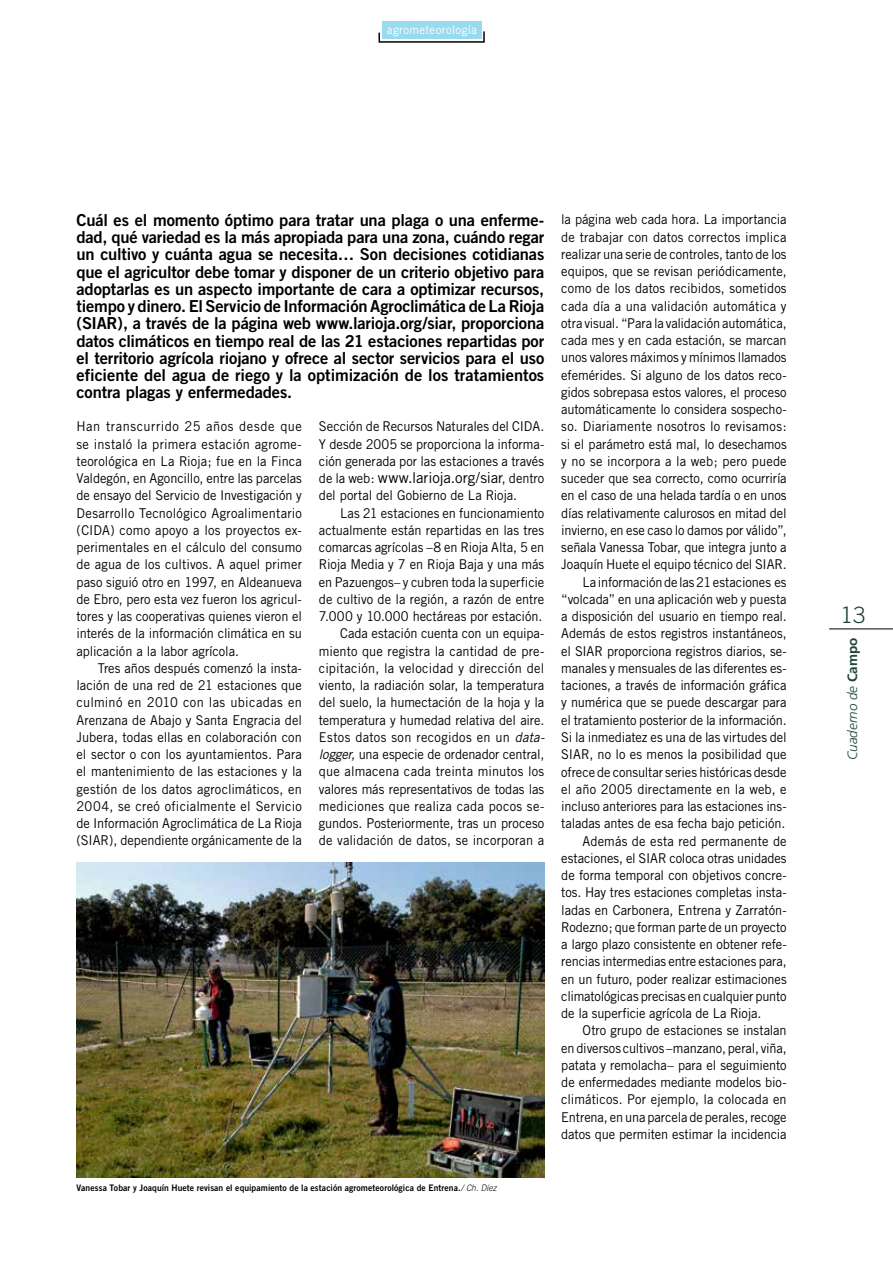
<style>
.page{position:relative;width:893px;height:1263px;background:#fff}
.page>*{position:absolute;margin:0;border:0;box-sizing:border-box;transform-origin:0 0}
.t1{font:300 22.5px "Trade Gothic";color:#1d4536}
.t2{font:16.5px/17.2px "Trade Gothic Bold Two";letter-spacing:-.005em;color:#000;text-align:justify}
.t3{font:15px "Trade Gothic";letter-spacing:-.01em;color:#000}
.t4{font:13.5px/17.2px "Trade Gothic";letter-spacing:-.005em;color:#000;text-align:justify;scale:.95 1}
.t5{font:13.5px "Trade Gothic";letter-spacing:.015em;color:#000;scale:.95 1}
.t6{font:13.5px "Trade Gothic";letter-spacing:.02em;color:#000;scale:.95 1}
.t7{font:13.5px "Trade Gothic";letter-spacing:.025em;color:#000;scale:.95 1}
.t8{font:italic 300 13.5px "Frutiger";color:#1d4536}
.t9{font:12px "Trade Gothic";letter-spacing:.035em;color:#fff;scale:.95 1}
.t10{font:9px "Trade Gothic Bold Two";letter-spacing:.01em;color:#000;scale:.95 1}
.s1{font-size:13.5px}
.s2{font-style:italic}
.s3{font-family:"Trade Gothic";font-weight:300;font-style:italic}
.s4{font-weight:700;font-style:normal}
</style>
<div class="page">
<svg style="left:378px;top:30px;width:107px;height:13px"></svg>
<div style="left:382px;top:21px;width:99px;height:18px;background:#98daee"></div>
<hr style="left:829px;top:628px;width:64px;height:1px;background:#000">
<img style="left:77px;top:862px;width:467px;height:315px">
<p class="t9" style="left:387px;top:23px;width:96px">agrometeorología</p>
<p class="t2" style="left:77px;top:211px;width:469px">Cuál es el momento óptimo para tratar una plaga o una enferme&shy;dad, qué variedad es la más apropiada para una zona, cuándo regar un cultivo y cuánta agua se necesita… Son decisiones cotidianas que el agricultor debe tomar y disponer de un criterio objetivo para adoptarlas es un aspecto importante de cara a optimizar recursos, tiempo y dinero. El Servicio de Información Agroclimática de La Rioja (SIAR), a través de la página web www.larioja.org/siar, proporciona datos climáticos en tiempo real de las 21 estaciones repartidas por el territorio agrícola riojano y ofrece al sector servicios para el uso eficiente del agua de riego y la optimización de los tratamientos contra plagas y enfermedades.</p>
<p class="t4" style="left:77px;top:418px;width:239px">Han transcurrido 25 años desde que se instaló la primera estación agrome&shy;teorológica en La Rioja; fue en la Finca Valdegón, en Agoncillo, entre las parcelas de ensayo del Servicio de Investigación y Desarrollo Tecnológico Agroalimentario (CIDA) como apoyo a los proyectos ex&shy;perimentales en el cálculo del consumo de agua de los cultivos. A aquel primer paso siguió otro en 1997, en Aldeanueva de Ebro, pero esta vez fueron los agricul&shy;tores y las cooperativas quienes vieron el interés de la información climática en su aplicación a la labor agrícola.</p>
<p class="t4" style="left:77px;top:659px;width:239px;text-indent:21px">Tres años después comenzó la insta&shy;lación de una red de 21 estaciones que culminó en 2010 con las ubicadas en Arenzana de Abajo y Santa Engracia del Jubera, todas ellas en colaboración con el sector o con los ayuntamientos. Para el mantenimiento de las estaciones y la gestión de los datos agroclimáticos, en 2004, se creó oficialmente el Servicio de Información Agroclimática de La Rioja (SIAR), dependiente orgánicamente de la</p>
<p class="t4" style="left:319px;top:418px;width:239px">Sección de Recursos Naturales del CIDA.<br>Y desde 2005 se proporciona la informa&shy;ción generada por las estaciones a través</p>
<p class="t3" style="left:319px;top:469px;width:227px"><span class="s1">de la web:</span> www.larioja.org/siar<span class="s1">, dentro</span></p>
<p class="t4" style="left:319px;top:487px;width:210px">del portal del Gobierno de La Rioja.</p>
<p class="t4" style="left:340px;top:504px;width:216px">Las 21 estaciones en funcionamiento</p>
<p class="t4" style="left:319px;top:521px;width:239px">actualmente están repartidas en las tres</p>
<p class="t4" style="left:319px;top:538px;width:239px">comarcas agrícolas –8 en Rioja Alta, 5 en</p>
<p class="t4" style="left:319px;top:556px;width:239px">Rioja Media y 7 en Rioja Baja y una más</p>
<p class="t4" style="left:319px;top:573px;width:239px">en Pazuengos– y cubren toda la superficie</p>
<p class="t4" style="left:319px;top:590px;width:239px">de cultivo de la región, a razón de entre</p>
<p class="t4" style="left:319px;top:607px;width:237px">7.000 y 10.000 hectáreas por estación.</p>
<p class="t4" style="left:340px;top:625px;width:216px">Cada estación cuenta con un equipa-</p>
<p class="t4" style="left:319px;top:642px;width:239px">miento que registra la cantidad de pre-</p>
<p class="t5" style="left:319px;top:660px;width:239px">cipitación, la velocidad y dirección del</p>
<p class="t4" style="left:319px;top:676px;width:239px">viento, la radiación solar, la temperatura</p>
<p class="t4" style="left:319px;top:694px;width:239px">del suelo, la humectación de la hoja y la</p>
<p class="t4" style="left:319px;top:711px;width:239px">temperatura y humedad relativa del aire.</p>
<p class="t7" style="left:319px;top:729px;width:239px">Estos datos son recogidos en un <span class="s2">data-</span></p>
<p class="t4" style="left:319px;top:745px;width:239px"><span class="s2">logger,</span> una especie de ordenador central,</p>
<p class="t4" style="left:319px;top:763px;width:239px">que almacena cada treinta minutos los</p>
<p class="t4" style="left:319px;top:780px;width:239px">valores más representativos de todas las</p>
<p class="t6" style="left:319px;top:798px;width:239px">mediciones que realiza cada pocos se-</p>
<p class="t4" style="left:319px;top:814px;width:239px">gundos. Posteriormente, tras un proceso</p>
<p class="t4" style="left:319px;top:832px;width:239px">de validación de datos, se incorporan a</p>
<p class="t4" style="left:561px;top:211px;width:239px">la página web cada hora. La importancia</p>
<p class="t4" style="left:561px;top:228px;width:239px">de trabajar con datos correctos implica</p>
<p class="t4" style="left:561px;top:245px;width:239px">realizar una serie de controles, tanto de los</p>
<p class="t4" style="left:561px;top:262px;width:239px">equipos, que se revisan periódicamente,</p>
<p class="t4" style="left:561px;top:280px;width:239px">como de los datos recibidos, sometidos</p>
<p class="t4" style="left:561px;top:297px;width:239px">cada día a una validación automática y</p>
<p class="t4" style="left:561px;top:314px;width:239px">otra visual. “Para la validación automática,</p>
<p class="t4" style="left:561px;top:331px;width:239px">cada mes y en cada estación, se marcan</p>
<p class="t4" style="left:561px;top:349px;width:239px">unos valores máximos y mínimos llamados</p>
<p class="t4" style="left:561px;top:366px;width:239px">efemérides. Si alguno de los datos reco-</p>
<p class="t4" style="left:561px;top:383px;width:239px">gidos sobrepasa estos valores, el proceso</p>
<p class="t4" style="left:561px;top:401px;width:239px">automáticamente lo considera sospecho-</p>
<p class="t5" style="left:561px;top:418px;width:239px">so. Diariamente nosotros lo revisamos:</p>
<p class="t4" style="left:561px;top:435px;width:239px">si el parámetro está mal, lo desechamos</p>
<p class="t4" style="left:561px;top:452px;width:239px">y no se incorpora a la web; pero puede</p>
<p class="t4" style="left:561px;top:470px;width:239px">suceder que sea correcto, como ocurriría</p>
<p class="t4" style="left:561px;top:487px;width:239px">en el caso de una helada tardía o en unos</p>
<p class="t4" style="left:561px;top:504px;width:239px">días relativamente calurosos en mitad del</p>
<p class="t4" style="left:561px;top:521px;width:239px">invierno, en ese caso lo damos por válido”,</p>
<p class="t4" style="left:561px;top:539px;width:239px">señala Vanessa Tobar, que integra junto a</p>
<p class="t4" style="left:561px;top:556px;width:239px">Joaquín Huete el equipo técnico del SIAR.</p>
<p class="t4" style="left:583px;top:573px;width:216px">La información de las 21 estaciones es</p>
<p class="t4" style="left:561px;top:590px;width:239px">“volcada” en una aplicación web y puesta</p>
<p class="t4" style="left:561px;top:608px;width:239px">a disposición del usuario en tiempo real.</p>
<p class="t4" style="left:561px;top:625px;width:239px">Además de estos registros instantáneos,</p>
<p class="t4" style="left:561px;top:642px;width:239px">el SIAR proporciona registros diarios, se-</p>
<p class="t4" style="left:561px;top:659px;width:239px">manales y mensuales de las diferentes es-</p>
<p class="t4" style="left:561px;top:677px;width:239px">taciones, a través de información gráfica</p>
<p class="t4" style="left:561px;top:694px;width:239px">y numérica que se puede descargar para</p>
<p class="t4" style="left:561px;top:711px;width:239px">el tratamiento posterior de la información.</p>
<p class="t4" style="left:561px;top:728px;width:239px">Si la inmediatez es una de las virtudes del</p>
<p class="t4" style="left:561px;top:746px;width:239px">SIAR, no lo es menos la posibilidad que</p>
<p class="t4" style="left:561px;top:763px;width:239px">ofrece de consultar series históricas desde</p>
<p class="t4" style="left:561px;top:780px;width:239px">el año 2005 directamente en la web, e</p>
<p class="t4" style="left:561px;top:797px;width:239px">incluso anteriores para las estaciones ins-</p>
<p class="t4" style="left:561px;top:815px;width:237px">taladas antes de esa fecha bajo petición.</p>
<p class="t4" style="left:583px;top:832px;width:216px">Además de esta red permanente de</p>
<p class="t4" style="left:561px;top:849px;width:239px">estaciones, el SIAR coloca otras unidades</p>
<p class="t4" style="left:561px;top:866px;width:239px">de forma temporal con objetivos concre-</p>
<p class="t4" style="left:561px;top:884px;width:239px">tos. Hay tres estaciones completas insta-</p>
<p class="t4" style="left:561px;top:901px;width:239px">ladas en Carbonera, Entrena y Zarratón-</p>
<p class="t4" style="left:561px;top:918px;width:239px">Rodezno; que forman parte de un proyecto</p>
<p class="t4" style="left:561px;top:935px;width:239px">a largo plazo consistente en obtener refe-</p>
<p class="t4" style="left:561px;top:953px;width:239px">rencias intermedias entre estaciones para,</p>
<p class="t4" style="left:561px;top:970px;width:239px">en un futuro, poder realizar estimaciones</p>
<p class="t4" style="left:561px;top:987px;width:239px">climatológicas precisas en cualquier punto</p>
<p class="t4" style="left:561px;top:1004px;width:212px">de la superficie agrícola de La Rioja.</p>
<p class="t4" style="left:583px;top:1022px;width:216px">Otro grupo de estaciones se instalan</p>
<p class="t4" style="left:561px;top:1039px;width:239px">en diversos cultivos –manzano, peral, viña,</p>
<p class="t4" style="left:561px;top:1056px;width:239px">patata y remolacha– para el seguimiento</p>
<p class="t4" style="left:561px;top:1073px;width:239px">de enfermedades mediante modelos bio-</p>
<p class="t4" style="left:561px;top:1091px;width:239px">climáticos. Por ejemplo, la colocada en</p>
<p class="t4" style="left:561px;top:1108px;width:239px">Entrena, en una parcela de perales, recoge</p>
<p class="t4" style="left:561px;top:1125px;width:239px">datos que permiten estimar la incidencia</p>
<p class="t10" style="left:77px;top:1182px;width:444px">Vanessa Tobar y Joaquín Huete revisan el equipamiento de la estación agrometeorológica de Entrena.<span class="s3">/ Ch. Díez</span></p>
<h1 class="t1" style="left:840px;top:601px;width:27px">13</h1>
<p class="t8" style="left:845px;top:760px;width:124px;rotate:-90deg">Cuaderno de <span class="s4">Campo</span></p>
</div>
